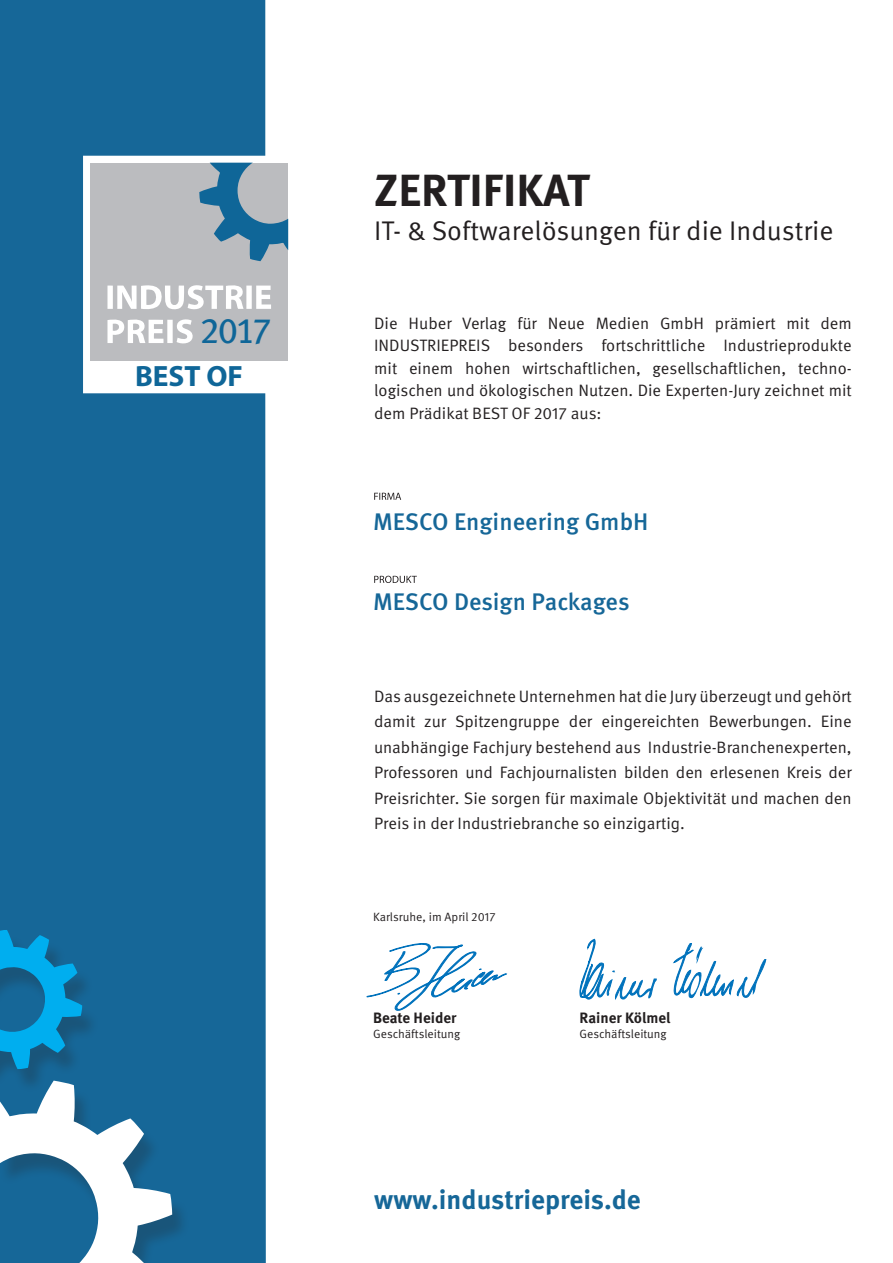
<style>
.page{position:relative;width:893px;height:1263px;background:#fff}
.page>*{position:absolute;margin:0;border:0;box-sizing:border-box;transform-origin:0 0}
.t1{font:700 45px "Meta Pro";color:#231f20}
.t2{font:35.85px "Meta Pro";color:#0f6698}
.t3{font:700 29.4px "Myriad Pro";color:#0f6698}
.t4{font:27px "Meta Pro";color:#231f20}
.t5{font:700 27px "Meta Pro";color:#166798}
.t6{font:500 24px "Meta Pro";color:#166798}
.t7{font:16.5px/25.5px "Meta Pro";color:#231f20;text-align:justify}
.t8{font:700 15px "Meta Pro";color:#231f20}
.t9{font:12px "Meta Pro";color:#231f20}
</style>
<div class="page">
<div style="left:0;top:0;width:266px;height:1263px;background:#166798"></div>
<svg style="left:374px;top:576px;width:43px;height:7px"></svg>
<svg style="left:374px;top:493px;width:27px;height:7px"></svg>
<svg style="left:366px;top:943px;width:142px;height:68px"></svg>
<svg style="left:673px;top:943px;width:93px;height:56px"></svg>
<svg style="left:579px;top:939px;width:78px;height:61px"></svg>
<div style="left:90px;top:360px;width:198px;height:31px;background:#fff"></div>
<div style="left:90px;top:163px;width:198px;height:197px;background:#bbbcbf"></div>
<svg style="left:199px;top:163px;width:89px;height:98px"></svg>
<svg style="left:107px;top:285px;width:164px;height:25px"></svg>
<svg style="left:107px;top:319px;width:86px;height:25px"></svg>
<div style="left:0;top:936px;width:99px;height:157px;background:#231f20;opacity:.25"></div>
<svg style="left:0;top:930px;width:82px;height:139px;background:#0d81b6"></svg>
<div style="left:0;top:1087px;width:190px;height:176px;background:#231f20;opacity:.25"></div>
<svg style="left:0;top:1080px;width:172px;height:183px"></svg>
<h2 class="t2" style="left:200px;top:308px;width:74px">2017</h2>
<h3 class="t3" style="left:135px;top:357px;width:110px">BEST OF</h3>
<h1 class="t1" style="left:374px;top:162px;width:217px">ZERTIFIKAT</h1>
<h3 class="t4" style="left:374px;top:214px;width:461px">IT- &amp; Softwarelösungen für die Industrie</h3>
<p class="t7" style="left:374px;top:312px;width:479px;line-height:22.5px">Die Huber Verlag für Neue Medien GmbH prämiert mit dem INDUSTRIEPREIS besonders fortschrittliche Industrieprodukte mit einem hohen wirtschaftlichen, gesellschaftlichen, techno&shy;logischen und ökologischen Nutzen. Die Experten-Jury zeichnet mit dem Prädikat BEST OF 2017 aus:</p>
<h3 class="t6" style="left:373px;top:507px;width:277px">MESCO Engineering GmbH</h3>
<h3 class="t6" style="left:373px;top:587px;width:258px">MESCO Design Packages</h3>
<p class="t7" style="left:374px;top:683px;width:479px">Das ausgezeichnete Unternehmen hat die Jury überzeugt und gehört damit zur Spitzengruppe der eingereichten Bewerbungen. Eine unabhängige Fachjury bestehend aus Industrie-Branchenexperten, Professoren und Fachjournalisten bilden den erlesenen Kreis der Preisrichter. Sie sorgen für maximale Objektivität und machen den Preis in der Industriebranche so einzigartig.</p>
<p class="t9" style="left:373px;top:909px;width:124px">Karlsruhe, im April 2017</p>
<p class="t8" style="left:373px;top:1008px;width:85px">Beate Heider</p>
<p class="t9" style="left:373px;top:1026px;width:89px">Geschäftsleitung</p>
<p class="t8" style="left:580px;top:1008px;width:93px">Rainer Kölmel</p>
<p class="t9" style="left:580px;top:1026px;width:89px">Geschäftsleitung</p>
<h3 class="t5" style="left:374px;top:1182px;width:268px">www.industriepreis.de</h3>
</div>
